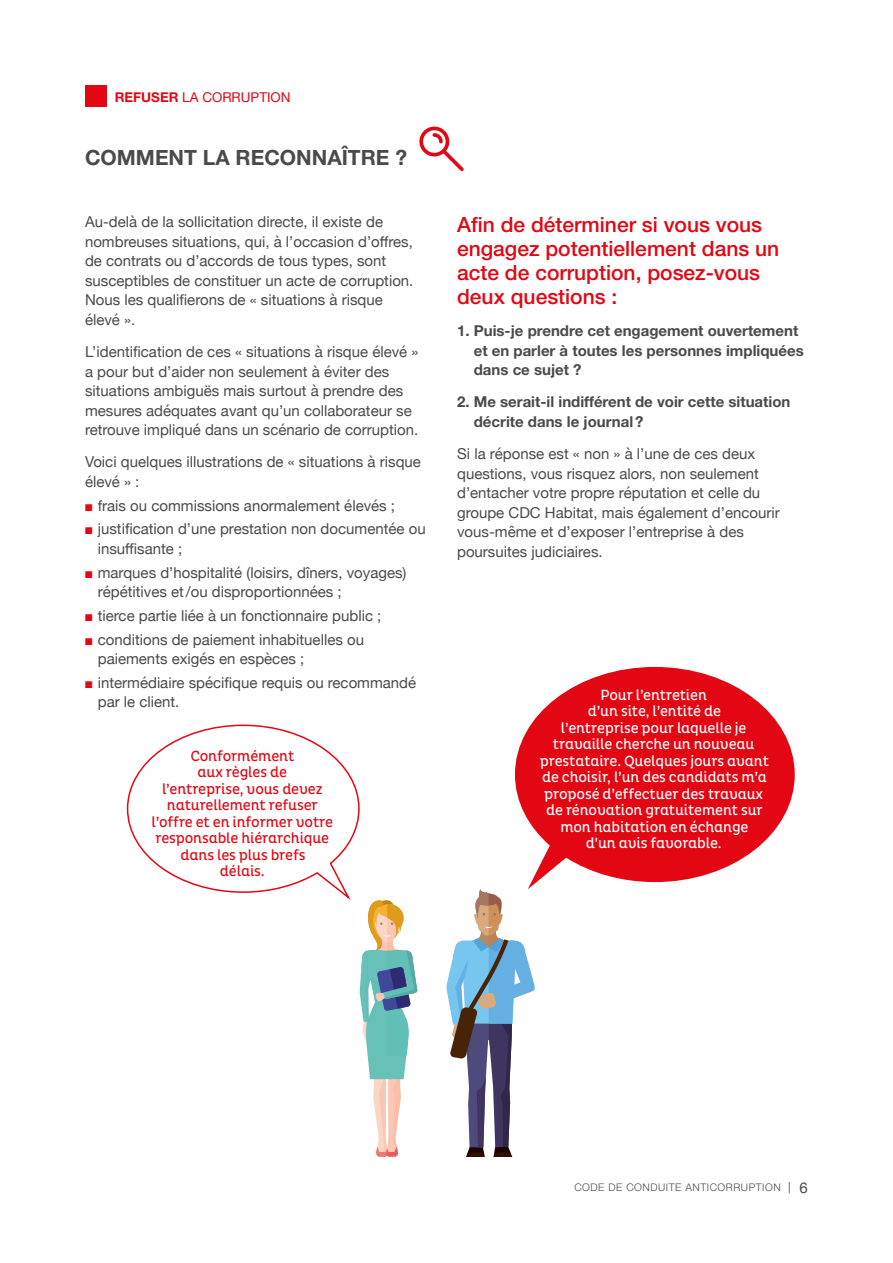
<style>
.page{position:relative;width:893px;height:1263px;background:#fff}
.page>*{position:absolute;margin:0;border:0;box-sizing:border-box;transform-origin:0 0}
.Ss_titre_2{font:500 21px/24px "Helvetica Neue";color:#e30613}
.Titre2{font:700 21px "Helvetica Neue";color:#4a4a49}
.Txt_courant{font:15px/19.5px "Helvetica Neue";color:#4a4a49}
.Txt_phylactère_blanc{font:15px/16.5px "Pluto Cond";letter-spacing:-.01em;color:#fff;text-align:center}
.Txt_courant-2{font:700 15px/19.5px "Helvetica Neue";color:#4a4a49}
.Txt_phylactère_rouge{font:15px/16.5px "Pluto Cond";letter-spacing:-.01em;color:#e30613;text-align:center}
.Sur-titre{font:13.5px "Helvetica Neue";color:#e30613}
.t1{font:300 10.5px "Helvetica Neue";letter-spacing:.05em;color:#4a4a49}
.s1{font-weight:700}
.s2{color:#e30613}
.s3{font-size:15px}
.s4{font-weight:400;font-size:15px}
</style>
<div class="page">
<svg style="left:419px;top:127px;width:45px;height:44px"></svg>
<svg style="left:515px;top:667px;width:280px;height:222px;fill:#e30613"></svg>
<div style="left:85px;top:85px;width:21px;height:21px;background:#e30613"></div>
<svg style="left:126px;top:724px;width:291px;height:433px"></svg>
<svg style="left:446px;top:889px;width:89px;height:268px"></svg>
<p class="Sur-titre" style="left:115px;top:88px;width:177px"><span class="s1">REFUSER</span> LA CORRUPTION</p>
<p class="Titre2" style="left:85px;top:145px;width:323px">COMMENT LA RECONNAÎTRE ?</p>
<p class="Txt_courant" style="left:85px;top:213px;width:329px">Au-delà de la sollicitation directe, il existe de nombreuses situations, qui, à l’occasion d’offres, de contrats ou d’accords de tous types, sont susceptibles de constituer un acte de corruption.<br>Nous les qualifierons de « situations à risque élevé ».</p>
<p class="Txt_courant" style="left:85px;top:343px;width:335px">L’identification de ces « situations à risque élevé » a pour but d’aider non seulement à éviter des situations ambiguës mais surtout à prendre des mesures adéquates avant qu’un collaborateur se retrouve impliqué dans un scénario de corruption.</p>
<p class="Txt_courant" style="left:85px;top:453px;width:337px">Voici quelques illustrations de « situations à risque élevé » :</p>
<p class="Txt_courant" style="left:85px;top:496px;width:312px"><span class="s2">■</span> frais ou commissions anormalement élevés ;</p>
<p class="Txt_courant" style="left:98px;top:520px;width:329px;text-indent:-13px"><span class="s2">■</span> justification d’une prestation non documentée ou insuffisante ;</p>
<p class="Txt_courant" style="left:98px;top:563px;width:310px;text-indent:-13px"><span class="s2">■</span> marques d’hospitalité (loisirs, dîners, voyages) répétitives et/ou disproportionnées ;</p>
<p class="Txt_courant" style="left:85px;top:607px;width:298px"><span class="s2">■</span> tierce partie liée à un fonctionnaire public ;</p>
<p class="Txt_courant" style="left:98px;top:630px;width:268px;text-indent:-13px"><span class="s2">■</span> conditions de paiement inhabituelles ou paiements exigés en espèces ;</p>
<p class="Txt_courant" style="left:98px;top:674px;width:320px;text-indent:-13px"><span class="s2">■</span> intermédiaire spécifique requis ou recommandé par le client.</p>
<p class="Txt_phylactère_rouge" style="left:152px;top:747px;width:183px">Conformément<br>aux règles de<br>l’entreprise, vous devez naturellement refuser l’offre et en informer votre responsable hiérarchique dans les plus brefs<br>délais.</p>
<p class="Ss_titre_2" style="left:457px;top:212px;width:324px">Afin de déterminer si vous vous engagez potentiellement dans un acte de corruption, posez-vous deux questions :</p>
<p class="Txt_courant-2" style="left:474px;top:321px;width:331px;text-indent:-17px">1. Puis-je prendre cet engagement ouvertement et en parler à toutes les personnes impliquées dans ce sujet ?</p>
<p class="Txt_courant-2" style="left:474px;top:392px;width:318px;text-indent:-17px">2. Me serait-il indifférent de voir cette situation décrite dans le journal?</p>
<p class="Txt_courant" style="left:457px;top:445px;width:324px">Si la réponse est « non » à l’une de ces deux questions, vous risquez alors, non seulement d’entacher votre propre réputation et celle du groupe CDC Habitat, mais également d’encourir vous-même et d’exposer l’entreprise à des poursuites judiciaires.</p>
<p class="Txt_phylactère_blanc" style="left:540px;top:687px;width:231px">Pour l’entretien<br>d’un site, l’entité de<br>l’entreprise pour laquelle je travaille cherche un nouveau prestataire. Quelques jours avant de choisir, l’un des candidats m’a proposé d’effectuer des travaux de rénovation gratuitement sur mon habitation en échange<br>d’un avis favorable.</p>
<p class="t1" style="left:574px;top:1181px;width:235px">CODE DE CONDUITE ANTICORRUPTION <span class="s3">|</span> <span class="s4">6</span></p>
</div>
